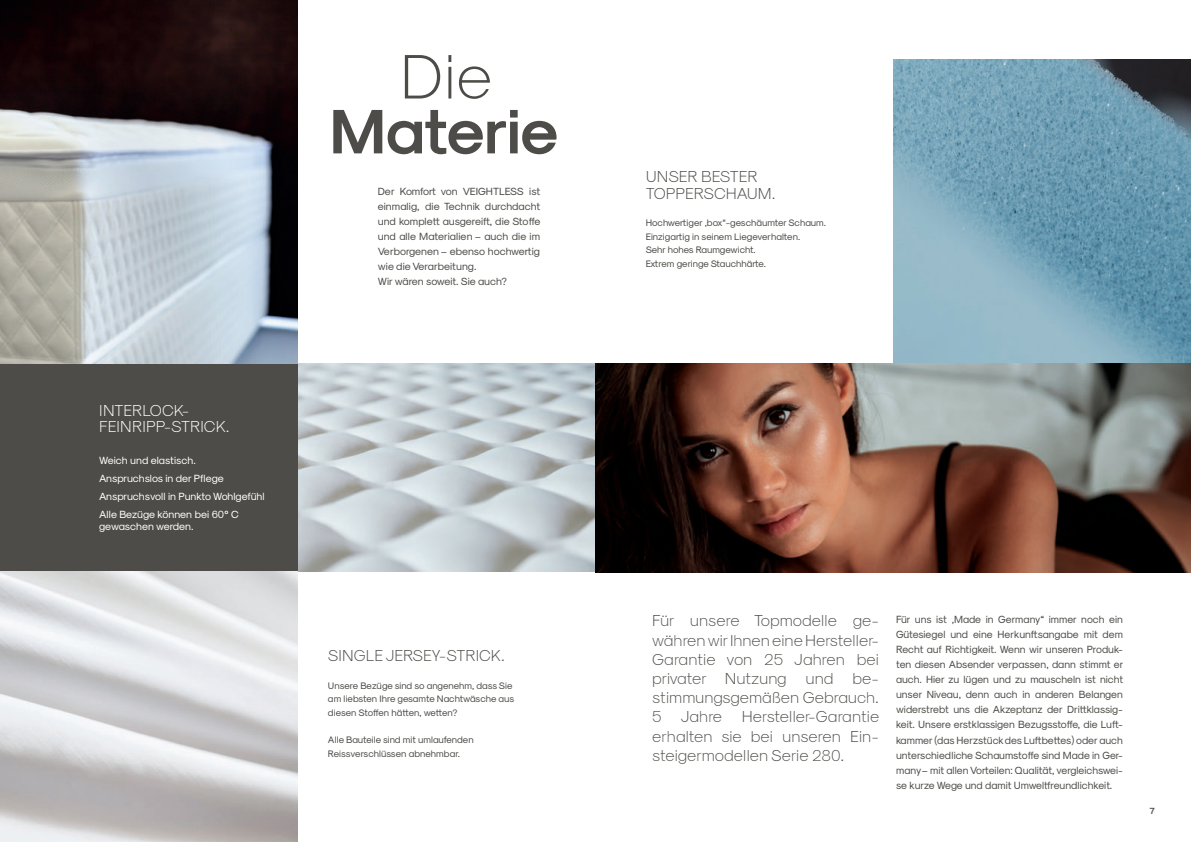
<style>
.page{position:relative;width:1191px;height:842px;background:#fff}
.page>*{position:absolute;margin:0;border:0;box-sizing:border-box;transform-origin:0 0}
.t1{font:63.3px "Sk Modernist Bold";letter-spacing:-.005em;color:#4d4c48}
.t2{font:63.3px "Sk Modernist Light";color:#4d4c48}
.t3{font:16px/19.2px "Sk Modernist Light";color:#4d4c48;text-align:justify}
.t4{font:16px/16.4px "Sk Modernist Light";color:#fff}
.t5{font:10.5px/15.1px "Sk Modernist Regular";color:#4d4c48;text-align:justify}
.t6{font:10.5px/18px "Sk Modernist Regular";color:#fff}
.t7{font:9.5px/13.7px "Sk Modernist Regular";color:#4d4c48}
.t8{font:9px "Sk Modernist Bold";color:#4d4c48}
</style>
<div class="page">
<img style="left:893px;top:60px;width:298px;height:304px">
<img style="left:298px;top:364px;width:893px;height:209px">
<img style="left:0;top:0;width:298px;height:364px">
<div style="left:0;top:364px;width:298px;height:207px;background:#4d4c48"></div>
<h2 class="t4" style="left:99px;top:401px;width:132px">INTERLOCK-<br>FEINRIPP-STRICK.</h2>
<p class="t6" style="left:99px;top:451px;width:167px">Weich und elastisch.<br>Anspruchslos in der Pflege<br>Anspruchsvoll in Punkto Wohlgefühl<br>Alle Bezüge können bei 60° C</p>
<p class="t6" style="left:99px;top:517px;width:96px">gewaschen werden.</p>
<h1 class="t2" style="left:400px;top:38px;width:95px">Die</h1>
<h1 class="t1" style="left:330px;top:90px;width:230px">Materie</h1>
<p class="t5" style="left:378px;top:183px;width:164px;text-align:left">Der Komfort von VEIGHTLESS ist einmalig, die Technik durchdacht und komplett ausgereift, die Stoffe und alle Materialien – auch die im<br>Verborgenen – ebenso hochwertig wie die Verarbeitung.<br>Wir wären soweit. Sie auch?</p>
<h2 class="t3" style="left:328px;top:645px;width:178px">SINGLE JERSEY-STRICK.</h2>
<p class="t7" style="left:328px;top:678px;width:188px">Unsere Bezüge sind so angenehm, dass Sie am liebsten Ihre gesamte Nachtwäsche aus diesen Stoffen hätten, wetten?</p>
<p class="t7" style="left:328px;top:733px;width:147px">Alle Bauteile sind mit umlaufenden<br>Reissverschlüssen abnehmbar.</p>
<h2 class="t3" style="left:645px;top:168px;width:131px;line-height:16.4px">UNSER BESTER<br>TOPPERSCHAUM.</h2>
<p class="t7" style="left:645px;top:216px;width:182px">Hochwertiger „box“-geschäumter Schaum.<br>Einzigartig in seinem Liegeverhalten.<br>Sehr hohes Raumgewicht.<br>Extrem geringe Stauchhärte.</p>
<h2 class="t3" style="left:652px;top:611px;width:229px">Für unsere Topmodelle ge&shy;währen wir Ihnen eine Hersteller-Garantie von 25 Jahren bei privater Nutzung und be&shy;stimmungsgemäßen Gebrauch.<br>5 Jahre Hersteller-Garantie erhalten sie bei unseren Ein&shy;steigermodellen Serie 280.</h2>
<p class="t5" style="left:896px;top:611px;width:229px">Für uns ist „Made in Germany“ immer noch ein Gütesiegel und eine Herkunftsangabe mit dem Recht auf Richtigkeit. Wenn wir unseren Produk&shy;ten diesen Absender verpassen, dann stimmt er auch. Hier zu lügen und zu mauscheln ist nicht unser Niveau, denn auch in anderen Belangen widerstrebt uns die Akzeptanz der Drittklassig&shy;keit. Unsere erstklassigen Bezugsstoffe, die Luft&shy;kammer (das Herzstück des Luftbettes) oder auch unterschiedliche Schaumstoffe sind Made in Ger&shy;many – mit allen Vorteilen: Qualität, vergleichswei&shy;se kurze Wege und damit Umweltfreundlichkeit.</p>
<p class="t8" style="left:1149px;top:805px;width:7px">7</p>
</div>
